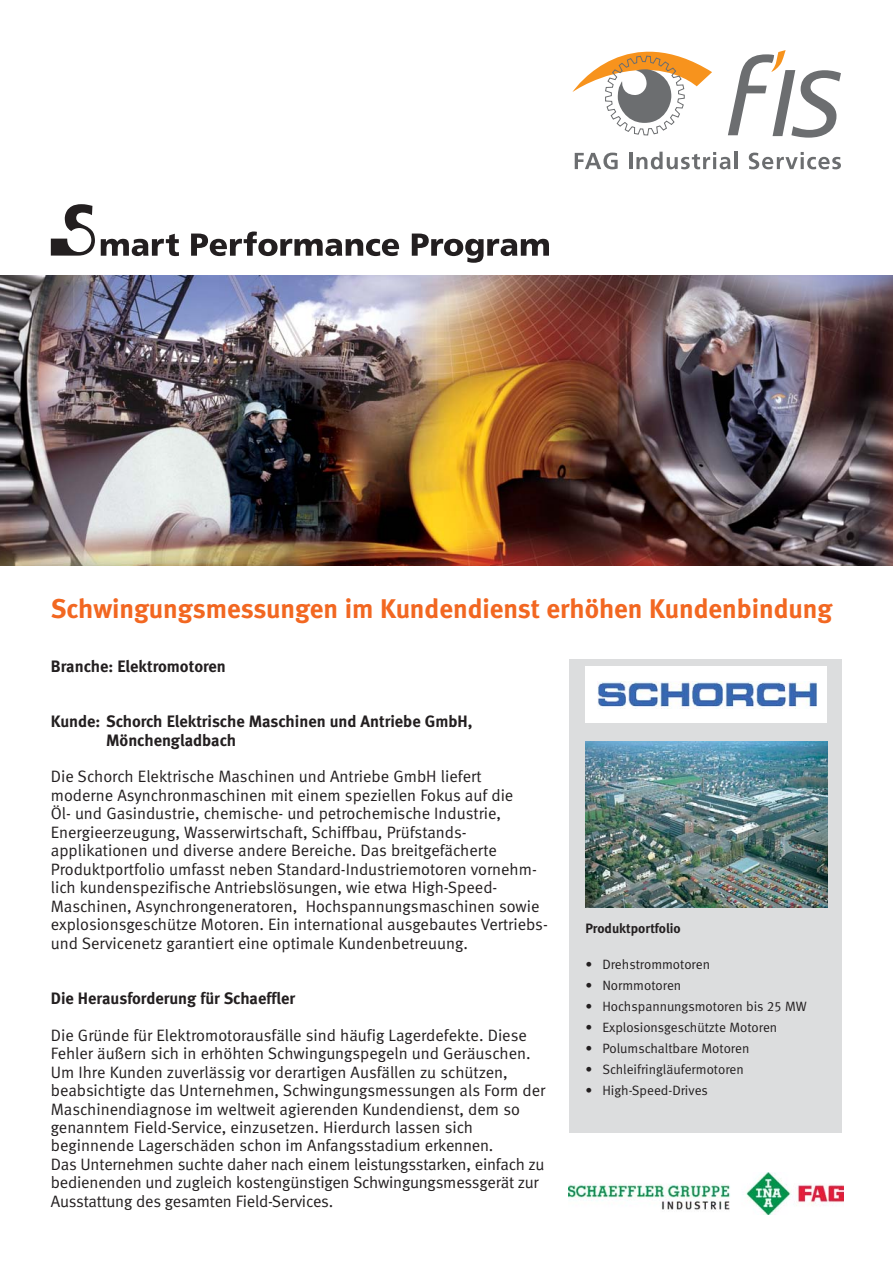
<style>
.page{position:relative;width:893px;height:1263px;background:#fff}
.page>*{position:absolute;margin:0;border:0;box-sizing:border-box;transform-origin:0 0}
.t1{font:27px "Meta Bold LF";color:#f26721}
.t2{font:16.5px/18.5px "Meta Normal LF";color:#231f20}
.t3{font:16.5px/18.5px "Meta Bold LF";color:#231f20}
.t4{font:13.5px "Meta Normal LF";color:#231f20}
.t5{font:13.5px "Meta Bold LF";color:#231f20}
</style>
<div class="page">
<img style="left:569px;top:1172px;width:274px;height:43px">
<svg style="left:575px;top:153px;width:43px;height:16px"></svg>
<hr style="left:629px;top:153px;width:3px;height:16px;background:#6c6e70">
<svg style="left:636px;top:152px;width:94px;height:17px"></svg>
<hr style="left:734px;top:152px;width:3px;height:17px;background:#6c6e70">
<svg style="left:749px;top:152px;width:92px;height:17px"></svg>
<svg style="left:728px;top:50px;width:113px;height:88px"></svg>
<svg style="left:572px;top:51px;width:140px;height:84px"></svg>
<img style="left:0;top:275px;width:893px;height:291px">
<svg style="left:101px;top:234px;width:78px;height:22px"></svg>
<svg style="left:191px;top:231px;width:208px;height:25px"></svg>
<svg style="left:412px;top:234px;width:137px;height:29px"></svg>
<svg style="left:51px;top:204px;width:44px;height:52px"></svg>
<div style="left:570px;top:659px;width:272px;height:474px;background:#dcddde"></div>
<div style="left:585px;top:667px;width:241px;height:56px;background:#fff"></div>
<img style="left:597px;top:682px;width:220px;height:26px">
<img style="left:585px;top:742px;width:243px;height:165px">
<h1 class="t1" style="left:51px;top:598px;width:783px">Schwingungsmessungen im Kundendienst erhöhen Kundenbindung</h1>
<p class="t3" style="left:51px;top:658px;width:177px">Branche: Elektromotoren</p>
<p class="t3" style="left:106px;top:713px;width:368px;text-indent:-55px">Kunde: Schorch Elektrische Maschinen und Antriebe GmbH,<br>Mönchengladbach</p>
<p class="t2" style="left:51px;top:769px;width:498px">Die Schorch Elektrische Maschinen und Antriebe GmbH liefert moderne Asynchronmaschinen mit einem speziellen Fokus auf die<br>Öl- und Gasindustrie, chemische- und petrochemische Industrie, Energieerzeugung, Wasserwirtschaft, Schiffbau, Prüfstands&shy;applikationen und diverse andere Bereiche. Das breitgefächerte Produktportfolio umfasst neben Standard-Industriemotoren vornehm&shy;lich kundenspezifische Antriebslösungen, wie etwa High-Speed-Maschinen, Asynchrongeneratoren, Hochspannungsmaschinen sowie explosionsgeschütze Motoren. Ein international ausgebautes Vertriebs&shy;und Servicenetz garantiert eine optimale Kundenbetreuung.</p>
<p class="t3" style="left:51px;top:990px;width:246px">Die Herausforderung für Schaeffler</p>
<p class="t2" style="left:51px;top:1027px;width:496px">Die Gründe für Elektromotorausfälle sind häufig Lagerdefekte. Diese Fehler äußern sich in erhöhten Schwingungspegeln und Geräuschen.<br>Um Ihre Kunden zuverlässig vor derartigen Ausfällen zu schützen, beabsichtigte das Unternehmen, Schwingungsmessungen als Form der Maschinendiagnose im weltweit agierenden Kundendienst, dem so genanntem Field-Service, einzusetzen. Hierdurch lassen sich beginnende Lagerschäden schon im Anfangsstadium erkennen.<br>Das Unternehmen suchte daher nach einem leistungsstarken, einfach zu bedienenden und zugleich kostengünstigen Schwingungsmessgerät zur Ausstattung des gesamten Field-Services.</p>
<p class="t5" style="left:585px;top:923px;width:97px">Produktportfolio</p>
<p class="t4" style="left:585px;top:959px;width:126px">• Drehstrommotoren</p>
<p class="t4" style="left:585px;top:980px;width:97px">• Normmotoren</p>
<p class="t4" style="left:585px;top:1001px;width:223px">• Hochspannungsmotoren bis 25 MW</p>
<p class="t4" style="left:585px;top:1022px;width:193px">• Explosionsgeschützte Motoren</p>
<p class="t4" style="left:585px;top:1043px;width:166px">• Polumschaltbare Motoren</p>
<p class="t4" style="left:585px;top:1064px;width:160px">• Schleifringläufermotoren</p>
<p class="t4" style="left:585px;top:1085px;width:124px">• High-Speed-Drives</p>
</div>
